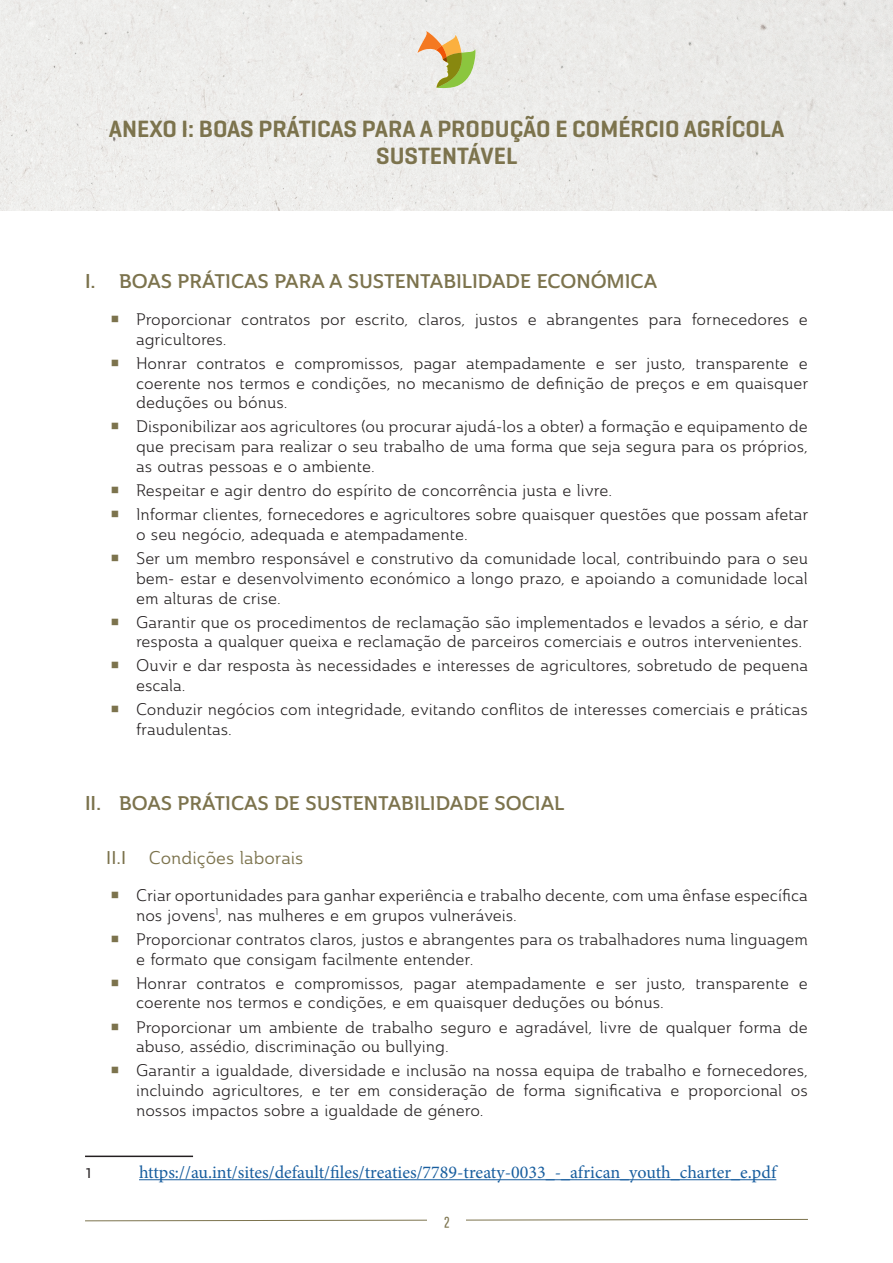
<style>
.page{position:relative;width:893px;height:1263px;background:#fff}
.page>*{position:absolute;margin:0;border:0;box-sizing:border-box;transform-origin:0 0}
.t1{font:600 24px/27px "Geogrotesque";color:#7c734d;text-align:center}
.t2{font:19.5px "Ainslie Nor Dem";color:#7c734d}
.t3{font:18px "Minion Pro";color:#175d9e}
.t4{font:18px "Ainslie Nor Reg";color:#7c734d}
.t5{font:16.5px/19.8px "Ainslie Nor Boo";color:#231f20}
.t6{font:15px "Frontage Condensed";color:#7c734d}
.t7{font:13.5px "Roboto";color:#231f20}
.s1{font-family:"Roboto";font-weight:500}
.s2{font-family:"Roboto"}
</style>
<div class="page">
<svg style="left:85px;top:1219px;width:723px;height:2px"></svg>
<div style="left:427px;top:1201px;width:39px;height:41px;background:#fff"></div>
<div style="left:0;top:0;width:893px;height:210px;background:#ecebea"></div>
<hr style="left:85px;top:1155px;width:108px;height:2px;background:#231f20">
<hr style="left:139px;top:1179px;width:637px;height:1px;background:#175d9e">
<svg style="left:417px;top:31px;width:59px;height:58px;background:#d4cc9a"></svg>
<h1 class="t1" style="left:109px;top:115px;width:677px">ANEXO I: BOAS PRÁTICAS PARA A PRODUÇÃO E COMÉRCIO AGRÍCOLA<br>SUSTENTÁVEL</h1>
<p class="t2" style="left:85px;top:268px;width:574px"><span class="s1">I.</span> BOAS PRÁTICAS PARA A SUSTENTABILIDADE ECONÓMICA</p>
<p class="t5" style="left:136px;top:309px;width:673px">Proporcionar contratos por escrito, claros, justos e abrangentes para fornecedores e agricultores.</p>
<p class="t5" style="left:136px;top:353px;width:674px;text-align:justify">Honrar contratos e compromissos, pagar atempadamente e ser justo, transparente e coerente nos termos e condições, no mecanismo de definição de preços e em quaisquer deduções ou bónus.</p>
<p class="t5" style="left:136px;top:417px;width:673px;text-align:justify">Disponibilizar aos agricultores (ou procurar ajudá-los a obter) a formação e equipamento de que precisam para realizar o seu trabalho de uma forma que seja segura para os próprios, as outras pessoas e o ambiente.</p>
<p class="t5" style="left:136px;top:478px;width:674px;line-height:24px">Respeitar e agir dentro do espírito de concorrência justa e livre.<br>Informar clientes, fornecedores e agricultores sobre quaisquer questões que possam afetar</p>
<p class="t5" style="left:136px;top:522px;width:673px;line-height:24px">o seu negócio, adequada e atempadamente.<br>Ser um membro responsável e construtivo da comunidade local, contribuindo para o seu</p>
<p class="t5" style="left:136px;top:568px;width:673px">bem- estar e desenvolvimento económico a longo prazo, e apoiando a comunidade local em alturas de crise.</p>
<p class="t5" style="left:136px;top:612px;width:674px">Garantir que os procedimentos de reclamação são implementados e levados a sério, e dar resposta a qualquer queixa e reclamação de parceiros comerciais e outros intervenientes.</p>
<p class="t5" style="left:136px;top:656px;width:673px">Ouvir e dar resposta às necessidades e interesses de agricultores, sobretudo de pequena escala.</p>
<p class="t5" style="left:136px;top:700px;width:673px">Conduzir negócios com integridade, evitando conflitos de interesses comerciais e práticas fraudulentas.</p>
<p class="t2" style="left:85px;top:790px;width:481px"><span class="s1">II.</span> BOAS PRÁTICAS DE SUSTENTABILIDADE SOCIAL</p>
<p class="t4" style="left:106px;top:847px;width:199px"><span class="s2">II.I</span> Condições laborais</p>
<p class="t5" style="left:136px;top:885px;width:673px">Criar oportunidades para ganhar experiência e trabalho decente, com uma ênfase específica nos jovens<sup>1</sup>, nas mulheres e em grupos vulneráveis.</p>
<p class="t5" style="left:136px;top:929px;width:673px">Proporcionar contratos claros, justos e abrangentes para os trabalhadores numa linguagem e formato que consigam facilmente entender.</p>
<p class="t5" style="left:136px;top:973px;width:673px">Honrar contratos e compromissos, pagar atempadamente e ser justo, transparente e coerente nos termos e condições, e em quaisquer deduções ou bónus.</p>
<p class="t5" style="left:136px;top:1017px;width:673px">Proporcionar um ambiente de trabalho seguro e agradável, livre de qualquer forma de abuso, assédio, discriminação ou bullying.</p>
<p class="t5" style="left:136px;top:1061px;width:673px;text-align:justify">Garantir a igualdade, diversidade e inclusão na nossa equipa de trabalho e fornecedores, incluindo agricultores, e ter em consideração de forma significativa e proporcional os nossos impactos sobre a igualdade de género.</p>
<p class="t7" style="left:85px;top:1164px;width:9px">1</p>
<p class="t3" style="left:139px;top:1160px;width:639px">https://au.int/sites/default/files/treaties/7789-treaty-0033_-_african_youth_charter_e.pdf</p>
<p class="t6" style="left:442px;top:1214px;width:9px">2</p>
</div>
